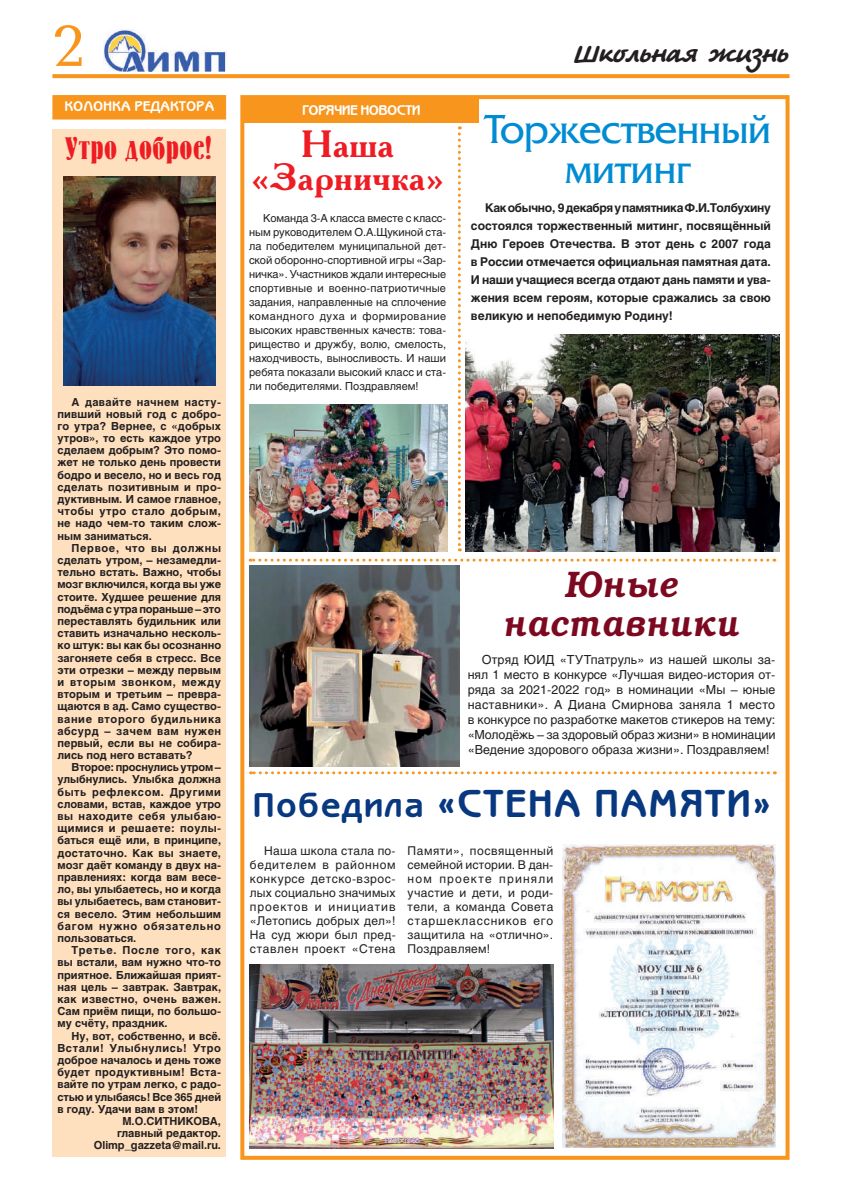
<style>
.page{position:relative;width:842px;height:1191px;background:#fff}
.page>*{position:absolute;margin:0;border:0;box-sizing:border-box;transform-origin:0 0}
.t1{font:60px "Baltica C";color:#f7951d}
.t2{font:40px/40px "Friz Quadrata C";letter-spacing:-.01em;color:#008cd3;text-align:center}
.t3{font:700 38.7px "Benguiat Gothic C";letter-spacing:.08em;color:#08387f}
.t4{font:700 38px/32.5px "Academy C";color:#ee1d23;text-align:center}
.t5{font:italic 600 37px/38.9px "Bookman C";letter-spacing:.04em;color:#7c0920;text-align:center;scale:.87 1}
.t6{font:30.9px "Bernhard C";letter-spacing:.02em;color:#ee1d23;scale:.95 1}
.t7{font:25px "Tatiana C";color:#231f20;scale:1.1 1}
.t8{font:700 14px "Benguiat Gothic C";letter-spacing:.04em;color:#fff}
.t9{font:700 14px "Benguiat Gothic C";color:#fff}
.t10{font:12.4px/14.9px "Helios";color:#231f20;text-align:justify}
.t11{font:12px/14px "Helios";letter-spacing:.025em;color:#231f20;text-align:justify}
.t12{font:700 12px/18px "Helios";color:#231f20;text-align:justify}
.t13{font:700 11px/12.2px "Helios";color:#231f20;text-align:justify}
.t14{font:11px/14px "Helios";color:#231f20;text-align:justify}
.t15{font:700 11px "Helios";letter-spacing:.03em;color:#231f20}
.t16{font:700 11px "Helios";letter-spacing:.05em;color:#231f20}
.s1{font-size:34.1px}
</style>
<div class="page">
<img style="left:103px;top:29px;width:123px;height:43px">
<svg style="left:52px;top:74px;width:737px;height:4px;background:#f79925"></svg>
<div style="left:240px;top:95px;width:549px;height:1064px;border:4px solid #f7951d"></div>
<div style="left:244px;top:99px;width:235px;height:24px;background:#f7951d"></div>
<div style="left:52px;top:129px;width:174px;height:1028px;background:#fee0bf"></div>
<div style="left:52px;top:95px;width:174px;height:24px;background:#f7951d;border:1px solid #f7951d"></div>
<svg style="left:458px;top:126px;width:3px;height:425px"></svg>
<svg style="left:250px;top:558px;width:518px;height:3px"></svg>
<svg style="left:251px;top:771px;width:517px;height:3px"></svg>
<img style="left:249px;top:405px;width:199px;height:146px">
<img style="left:465px;top:334px;width:315px;height:217px">
<img style="left:249px;top:566px;width:210px;height:200px">
<img style="left:562px;top:844px;width:213px;height:303px">
<img style="left:250px;top:964px;width:303px;height:184px">
<img style="left:63px;top:177px;width:152px;height:208px">
<h1 class="t1" style="left:52px;top:15px;width:33px">2</h1>
<p class="t8" style="left:65px;top:98px;width:151px">КОЛОНКА РЕДАКТОРА</p>
<h3 class="t6" style="left:65px;top:131px;width:156px">Утро доброе!</h3>
<p class="t13" style="left:58px;top:395px;width:165px;text-indent:14px">А давайте начнем насту&shy;пивший новый год с добро&shy;го утра? Вернее, с «добрых утров», то есть каждое утро сделаем добрым? Это помо&shy;жет не только день провести бодро и весело, но и весь год сделать позитивным и про&shy;дуктивным. И самое главное, чтобы утро стало добрым, не надо чем-то таким слож&shy;ным заниматься.</p>
<p class="t13" style="left:58px;top:542px;width:165px;text-indent:14px">Первое, что вы должны сделать утром, – незамедли&shy;тельно встать. Важно, чтобы мозг включился, когда вы уже стоите. Худшее решение для подъёма с утра пораньше – это переставлять будильник или ставить изначально несколь&shy;ко штук: вы как бы осознанно загоняете себя в стресс. Все эти отрезки – между первым и вторым звонком, между вторым и третьим – превра&shy;щаются в ад. Само существо&shy;вание второго будильника абсурд – зачем вам нужен первый, если вы не собира&shy;лись под него вставать?</p>
<p class="t13" style="left:58px;top:761px;width:165px;text-indent:14px">Второе: проснулись утром – улыбнулись. Улыбка должна быть рефлексом. Другими словами, встав, каждое утро вы находите себя улыбаю&shy;щимися и решаете: поулы&shy;баться ещё или, в принципе, достаточно. Как вы знаете, мозг даёт команду в двух на&shy;правлениях: когда вам весе&shy;ло, вы улыбаетесь, но и когда вы улыбаетесь, вам становит&shy;ся весело. Этим небольшим багом нужно обязательно пользоваться.</p>
<p class="t13" style="left:58px;top:944px;width:165px;text-indent:14px">Третье. После того, как вы встали, вам нужно что-то приятное. Ближайшая прият&shy;ная цель – завтрак. Завтрак, как известно, очень важен.<br>Сам приём пищи, по большо&shy;му счёту, праздник.</p>
<p class="t13" style="left:72px;top:1029px;width:151px">Ну, вот, собственно, и всё.</p>
<p class="t16" style="left:58px;top:1041px;width:165px">Встали! Улыбнулись! Утро</p>
<p class="t13" style="left:58px;top:1054px;width:165px">доброе началось и день тоже</p>
<p class="t15" style="left:58px;top:1065px;width:165px">будет продуктивным! Вста-</p>
<p class="t13" style="left:58px;top:1078px;width:165px">вайте по утрам легко, с радо-</p>
<p class="t13" style="left:58px;top:1090px;width:165px">стью и улыбаясь! Все 365 дней</p>
<p class="t13" style="left:58px;top:1102px;width:142px">в году. Удачи вам в этом!</p>
<p class="t13" style="left:122px;top:1114px;width:100px">М.О.СИТНИКОВА,</p>
<p class="t13" style="left:117px;top:1127px;width:106px">главный редактор.</p>
<p class="t13" style="left:94px;top:1139px;width:129px">Olimp_gazzeta@mail.ru.</p>
<p class="t9" style="left:303px;top:101px;width:119px">ГОРЯЧИЕ НОВОСТИ</p>
<h3 class="t4" style="left:250px;top:126px;width:196px">Наша «Зарничка»</h3>
<p class="t14" style="left:249px;top:211px;width:199px;text-indent:14px">Команда 3-А класса вместе с класс&shy;ным руководителем О.А.Щукиной ста&shy;ла победителем муниципальной дет&shy;ской оборонно-спортивной игры «Зар&shy;ничка». Участников ждали интересные спортивные и военно-патриотичные задания, направленные на сплочение командного духа и формирование высоких нравственных качеств: това&shy;рищество и дружбу, волю, смелость, находчивость, выносливость. И наши ребята показали высокий класс и ста&shy;ли победителями. Поздравляем!</p>
<h3 class="t7" style="left:573px;top:39px;width:197px">Школьная жизнь</h3>
<h2 class="t2" style="left:485px;top:110px;width:288px">Торжественный митинг</h2>
<p class="t12" style="left:471px;top:199px;width:301px;text-indent:14px">Как обычно, 9 декабря у памятника Ф.И.Толбухину состоялся торжественный митинг, посвящённый Дню Героев Отечества. В этот день с 2007 года в России отмечается официальная памятная дата.<br>И наши учащиеся всегда отдают дань памяти и ува&shy;жения всем героям, которые сражались за свою великую и непобедимую Родину!</p>
<h3 class="t5" style="left:503px;top:565px;width:272px">Юные наставники</h3>
<p class="t10" style="left:468px;top:652px;width:309px;text-indent:14px">Отряд ЮИД «ТУТпатруль» из нашей школы за&shy;нял 1 место в конкурсе «Лучшая видео-история от&shy;ряда за 2021-2022 год» в номинации «Мы – юные наставники». А Диана Смирнова заняла 1 место в конкурсе по разработке макетов стикеров на тему: «Молодёжь – за здоровый образ жизни» в номинации «Ведение здорового образа жизни». Поздравляем!</p>
<h3 class="t3" style="left:254px;top:780px;width:518px"><span class="s1">Победила</span> «СТЕНА ПАМЯТИ»</h3>
<p class="t11" style="left:250px;top:843px;width:147px;text-indent:14px">Наша школа стала по&shy;бедителем в районном конкурсе детско-взрос&shy;лых социально значимых проектов и инициатив «Летопись добрых дел»!<br>На суд жюри был пред&shy;ставлен проект «Стена</p>
<p class="t11" style="left:408px;top:843px;width:147px">Памяти», посвященный семейной истории. В дан&shy;ном проекте приняли участие и дети, и роди&shy;тели, а команда Совета старшеклассников его защитила на «отлично».<br>Поздравляем!</p>
</div>
